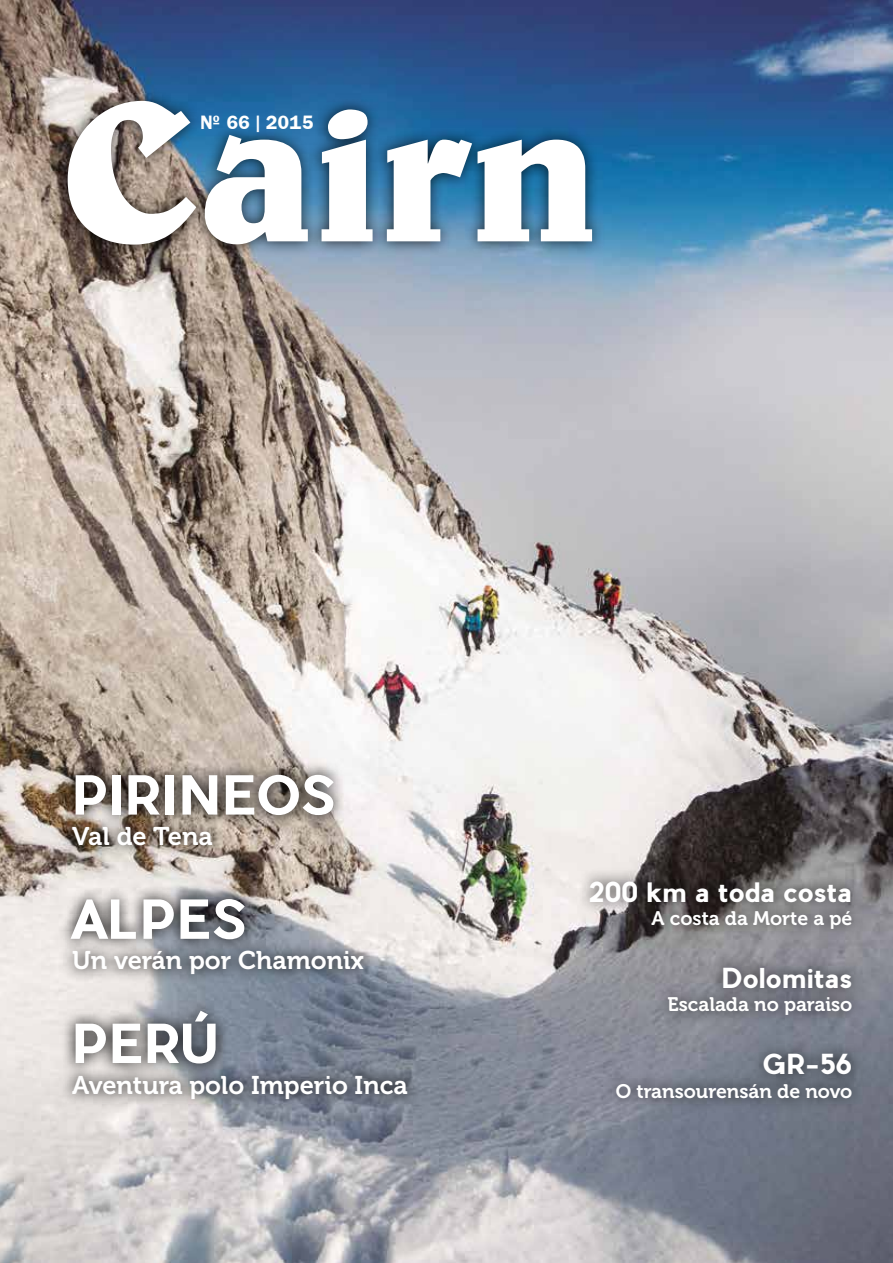
<style>
.page{position:relative;width:893px;height:1263px;background:#fff}
.page>*{position:absolute;margin:0;border:0;box-sizing:border-box;transform-origin:0 0}
.t1{font:700 201px "Belwe";color:#fff}
.t2{font:700 52.5px "Pier Sans";color:#fff}
.t3{font:700 27px "Pier Sans";color:#fff}
.t4{font:25.5px "Museo 700";color:#fff}
.t5{font:19.5px "Museo 700";color:#fff}
.t6{font:700 16.5px "Franklin";color:#fff}
</style>
<div class="page">
<img style="left:0;top:0;width:893px;height:1263px">
<div style="left:54px;top:87px;width:552px;height:172px;background:#000;opacity:.75"></div>
<svg style="left:58px;top:761px;width:363px;height:350px;background:#9b999a"></svg>
<div style="left:577px;top:868px;width:288px;height:244px;background:#000;opacity:.75"></div>
<h1 class="t1" style="left:64px;top:52px;width:537px">Cairn</h1>
<p class="t6" style="left:201px;top:111px;width:114px">Nº 66 | 2015</p>
<h2 class="t2" style="left:72px;top:762px;width:266px">PIRINEOS</h2>
<h3 class="t4" style="left:72px;top:822px;width:142px">Val de Tena</h3>
<h2 class="t2" style="left:72px;top:886px;width:177px">ALPES</h2>
<h3 class="t4" style="left:72px;top:946px;width:293px">Un verán por Chamonix</h3>
<h2 class="t2" style="left:72px;top:1010px;width:149px">PERÚ</h2>
<h3 class="t4" style="left:72px;top:1070px;width:337px">Aventura polo Imperio Inca</h3>
<h3 class="t3" style="left:589px;top:874px;width:265px">200 km a toda costa</h3>
<p class="t5" style="left:652px;top:907px;width:202px">A costa da Morte a pé</p>
<h3 class="t3" style="left:722px;top:961px;width:132px">Dolomitas</h3>
<p class="t5" style="left:668px;top:994px;width:186px">Escalada no paraiso</p>
<h3 class="t3" style="left:763px;top:1047px;width:91px">GR-56</h3>
<p class="t5" style="left:616px;top:1080px;width:238px">O transourensán de novo</p>
</div>
